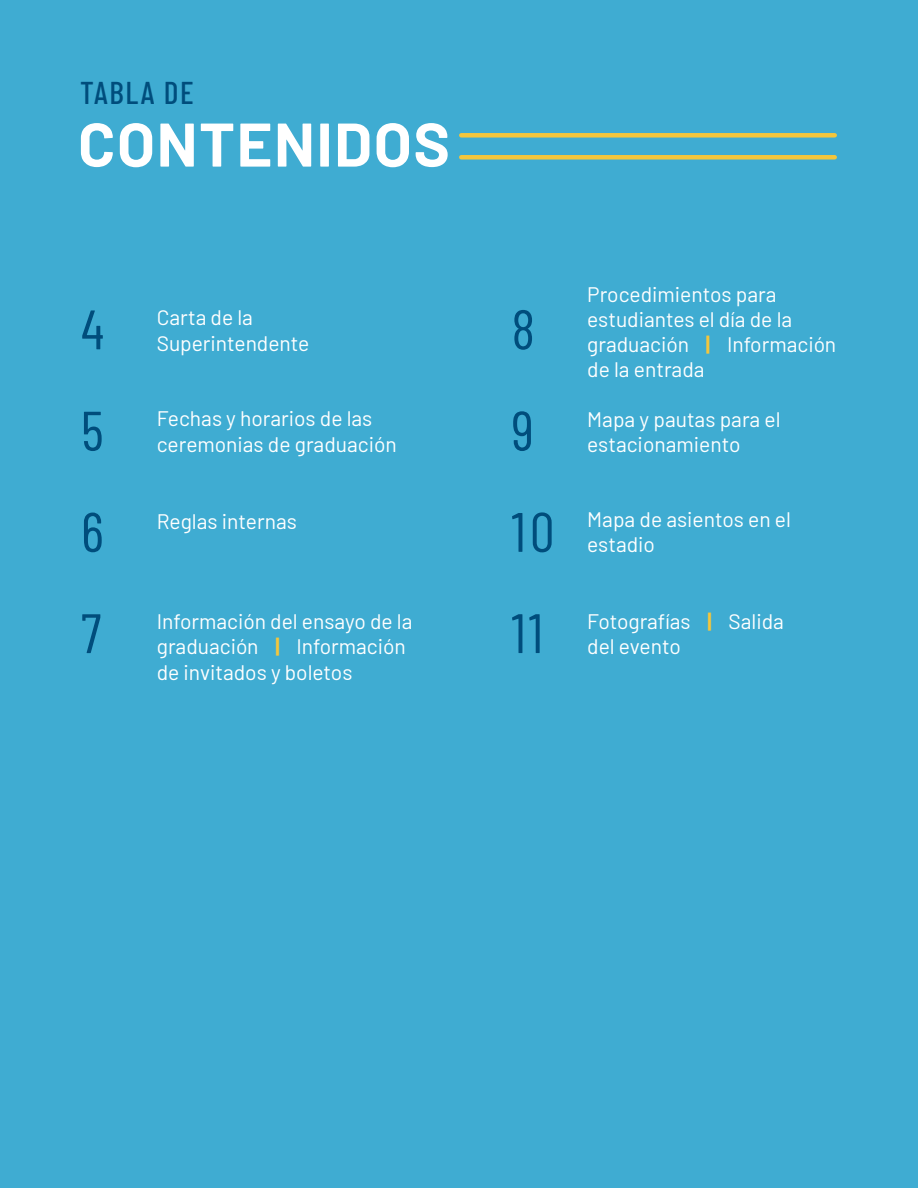
<style>
.page{position:relative;width:918px;height:1188px;background:#3facd2}
.page>*{position:absolute;margin:0;border:0;box-sizing:border-box;transform-origin:0 0}
.t1{font:700 61.5px "Barlow";letter-spacing:.025em;color:#fff}
.t2{font:55.5px "Barlow Condensed";color:#004d7c}
.t3{font:500 31.5px "Barlow Condensed";letter-spacing:.05em;color:#004d7c}
.t4{font:21px/25.2px "Barlow";color:#fff}
.s1{font-weight:700;color:#f3c63c}
</style>
<div class="page">
<div style="left:461px;top:155px;width:374px;height:5px;background:#f3c63c"></div>
<div style="left:461px;top:133px;width:374px;height:5px;background:#f3c63c"></div>
<h3 class="t3" style="left:80px;top:70px;width:115px">TABLA DE</h3>
<h1 class="t1" style="left:78px;top:99px;width:374px">CONTENIDOS</h1>
<h2 class="t2" style="left:81px;top:290px;width:25px">4</h2>
<p class="t4" style="left:157px;top:304px;width:154px">Carta de la<br>Superintendente</p>
<h2 class="t2" style="left:512px;top:290px;width:25px">8</h2>
<p class="t4" style="left:587px;top:280px;width:251px">Procedimientos para estudiantes el día de la graduación <span class="s1">|</span> Información de la entrada</p>
<h2 class="t2" style="left:81px;top:391px;width:24px">5</h2>
<h2 class="t2" style="left:81px;top:492px;width:24px">6</h2>
<h2 class="t2" style="left:81px;top:594px;width:22px">7</h2>
<h2 class="t2" style="left:512px;top:391px;width:24px">9</h2>
<p class="t4" style="left:157px;top:405px;width:241px">Fechas y horarios de las ceremonias de graduación</p>
<p class="t4" style="left:587px;top:405px;width:195px">Mapa y pautas para el estacionamiento</p>
<p class="t4" style="left:157px;top:507px;width:142px">Reglas internas</p>
<p class="t4" style="left:157px;top:607px;width:257px">Información del ensayo de la graduación <span class="s1">|</span> Información de invitados y boletos</p>
<h2 class="t2" style="left:512px;top:492px;width:45px">10</h2>
<h2 class="t2" style="left:512px;top:593px;width:33px">11</h2>
<p class="t4" style="left:587px;top:505px;width:205px">Mapa de asientos en el estadio</p>
<p class="t4" style="left:587px;top:607px;width:198px">Fotografías <span class="s1">|</span> Salida del evento</p>
</div>
